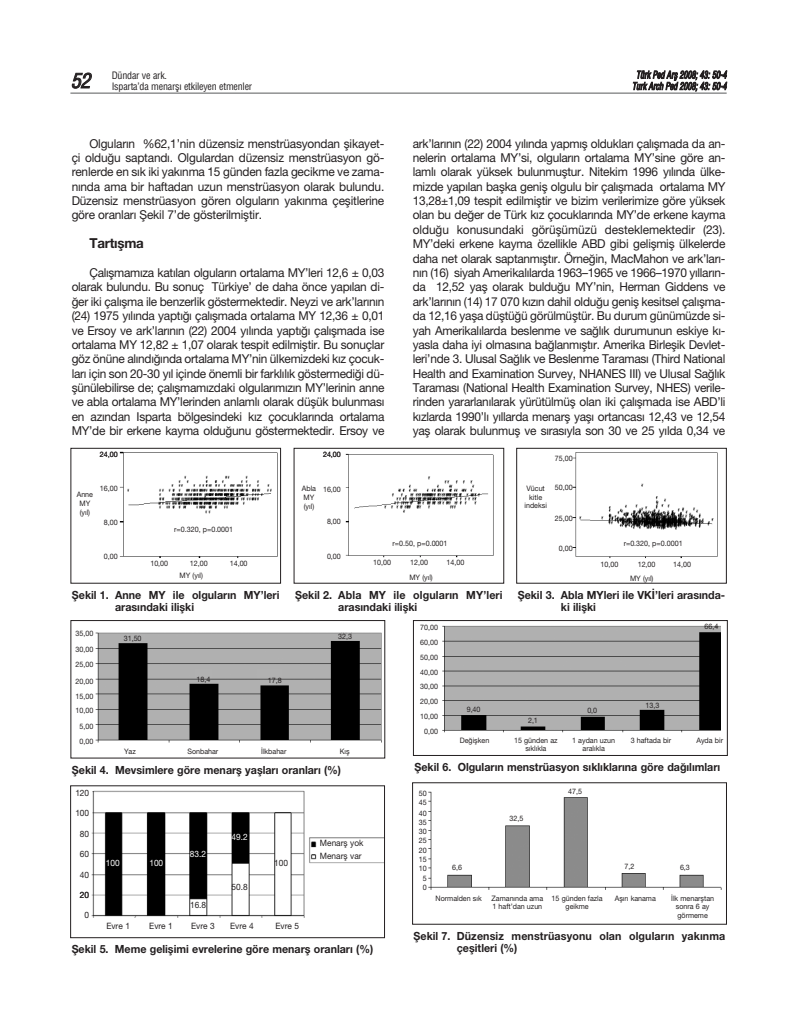
<style>
.page{position:relative;width:798px;height:1028px;background:#fff}
.page>*{position:absolute;margin:0;border:0;box-sizing:border-box;transform-origin:0 0}
.t1{font:700 13.75px "Helvetica Neu";letter-spacing:-.015em;color:#231f20}
.t2{font:12.25px/14.4px "Helvetica Neu";letter-spacing:-.02em;color:#231f20;text-align:justify}
.t3{font:700 11.25px/12.5px "Helvetica Neu";color:#231f20;scale:.95 1}
.t4{font:10px/11.2px "Helvetica Condensed";letter-spacing:-.02em;color:#231f20}
.t5{font:italic 10px/11.2px "Helvetica Condensed";color:#231f20;text-align:center;scale:.8 1}
.t6{font:8.75px/12.8px "Helvetica Neu";color:#231f20;scale:.95 1}
.t7{font:8.75px "Helvetica Neu";color:#fff;scale:.95 1}
.t8{font:7.5px/8.8px "Helvetica Neu";color:#231f20;text-align:center;scale:.95 1}
</style>
<div class="page">
<hr style="left:70px;top:93px;width:656px;height:1px;background:#58595b">
<img style="left:442px;top:625px;width:278px;height:108px">
<div style="left:413px;top:620px;width:314px;height:135px;border:1px solid #231f20"></div>
<img style="left:91px;top:790px;width:291px;height:128px">
<img style="left:345px;top:453px;width:149px;height:105px">
<div style="left:294px;top:448px;width:209px;height:135px;border:1px solid #231f20"></div>
<img style="left:572px;top:452px;width:146px;height:107px">
<div style="left:516px;top:448px;width:210px;height:135px;border:1px solid #231f20"></div>
<img style="left:428px;top:791px;width:294px;height:99px">
<div style="left:412px;top:782px;width:314px;height:142px;border:1px solid #231f20"></div>
<img style="left:95px;top:632px;width:287px;height:111px">
<div style="left:71px;top:620px;width:314px;height:138px;border:1px solid #231f20"></div>
<img style="left:119px;top:451px;width:159px;height:107px">
<div style="left:71px;top:448px;width:210px;height:135px;border:1px solid #231f20"></div>
<p class="t4" style="left:71px;top:70px;width:183px;text-indent:41px">Dündar ve ark.<br><sup>52</sup> Isparta’da menarfl› etkileyen etmenler</p>
<p class="t2" style="left:72px;top:137px;width:314px;text-indent:18px">Olgular›n %62,1’nin düzensiz menstrüasyondan flikayet&shy;çi oldu¤u saptand›. Olgulardan düzensiz menstrüasyon gö&shy;renlerde en s›k iki yak›nma 15 günden fazla gecikme ve zama&shy;n›nda ama bir haftadan uzun menstrüasyon olarak bulundu.<br>Düzensiz menstrüasyon gören olgular›n yak›nma çeflitlerine göre oranlar› fiekil 7’de gösterilmifltir.</p>
<p class="t1" style="left:89px;top:238px;width:56px">Tart›flma</p>
<p class="t2" style="left:72px;top:267px;width:314px;text-indent:18px">Çal›flmam›za kat›lan olgular›n ortalama MY’leri 12,6 ± 0,03 olarak bulundu. Bu sonuç Türkiye’ de daha önce yap›lan di-¤er iki çal›flma ile benzerlik göstermektedir. Neyzi ve ark’lar›n›n (24) 1975 y›l›nda yapt›¤› çal›flmada ortalama MY 12,36 ± 0,01 ve Ersoy ve ark’lar›n›n (22) 2004 y›l›nda yapt›¤› çal›flmada ise ortalama MY 12,82 ± 1,07 olarak tespit edilmifltir. Bu sonuçlar göz önüne al›nd›¤›nda ortalama MY’nin ülkemizdeki k›z çocuk&shy;lar› için son 20-30 y›l içinde önemli bir farkl›l›k göstermedi¤i dü&shy;flünülebilirse de; çal›flmam›zdaki olgular›m›z›n MY’lerinin anne ve abla ortalama MY’lerinden anlaml› olarak düflük bulunmas› en az›ndan Isparta bölgesindeki k›z çocuklar›nda ortalama MY’de bir erkene kayma oldu¤unu göstermektedir. Ersoy ve</p>
<p class="t5" style="left:631px;top:70px;width:121px">Türk Ped Arfl 2008; 43: 50-4<br>Turk Arch Ped 2008; 43: 50-4</p>
<p class="t2" style="left:412px;top:137px;width:314px">ark’lar›n›n (22) 2004 y›l›nda yapm›fl olduklar› çal›flmada da an&shy;nelerin ortalama MY’si, olgular›n ortalama MY’sine göre an&shy;laml› olarak yüksek bulunmufltur. Nitekim 1996 y›l›nda ülke&shy;mizde yap›lan baflka genifl olgulu bir çal›flmada ortalama MY 13,28±1,09 tespit edilmifltir ve bizim verilerimize göre yüksek olan bu de¤er de Türk k›z çocuklar›nda MY’de erkene kayma oldu¤u konusundaki görüflümüzü desteklemektedir (23).<br>MY’deki erkene kayma özellikle ABD gibi geliflmifl ülkelerde daha net olarak saptanm›flt›r. Örne¤in, MacMahon ve ark’lar›- n›n (16) siyah Amerikal›larda 1963–1965 ve 1966–1970 y›llar›n&shy;da 12,52 yafl olarak buldu¤u MY’nin, Herman Giddens ve ark’lar›n›n (14) 17 070 k›z›n dahil oldu¤u genifl kesitsel çal›flma&shy;da 12,16 yafla düfltü¤ü görülmüfltür. Bu durum günümüzde si&shy;yah Amerikal›larda beslenme ve sa¤l›k durumunun eskiye k›- yasla daha iyi olmas›na ba¤lanm›flt›r. Amerika Birleflik Devlet&shy;leri’nde 3. Ulusal Sa¤l›k ve Beslenme Taramas› (Third National Health and Examination Survey, NHANES III) ve Ulusal Sa¤l›k Taramas› (National Health Examination Survey, NHES) verile&shy;rinden yararlan›larak yürütülmüfl olan iki çal›flmada ise ABD’li k›zlarda 1990’l› y›llarda menarfl yafl› ortancas› 12,43 ve 12,54 yafl olarak bulunmufl ve s›ras›yla son 30 ve 25 y›lda 0,34 ve</p>
<p class="t8" style="left:100px;top:450px;width:20px">24,00</p>
<p class="t8" style="left:100px;top:484px;width:20px">16,00</p>
<p class="t8" style="left:104px;top:518px;width:16px">8,00</p>
<p class="t8" style="left:104px;top:552px;width:16px">0,00</p>
<p class="t8" style="left:77px;top:491px;width:19px">Anne<br>MY (y›l)</p>
<p class="t8" style="left:174px;top:526px;width:63px">r=0.320, p=0.0001</p>
<p class="t8" style="left:230px;top:560px;width:20px">14,00</p>
<p class="t8" style="left:150px;top:560px;width:20px">10,00</p>
<p class="t8" style="left:190px;top:560px;width:20px">12,00</p>
<p class="t8" style="left:323px;top:450px;width:20px">24,00</p>
<p class="t8" style="left:554px;top:455px;width:20px">75,00</p>
<p class="t8" style="left:554px;top:484px;width:20px">50,00</p>
<p class="t8" style="left:554px;top:515px;width:20px">25,00</p>
<p class="t8" style="left:558px;top:544px;width:16px">0,00</p>
<p class="t8" style="left:302px;top:485px;width:16px;text-align:left">Abla<br>MY (y›l)</p>
<p class="t8" style="left:524px;top:484px;width:25px">Vücut kitle indeksi</p>
<p class="t8" style="left:323px;top:485px;width:20px">16,00</p>
<p class="t8" style="left:327px;top:517px;width:16px">8,00</p>
<p class="t8" style="left:327px;top:552px;width:16px">0,00</p>
<p class="t8" style="left:392px;top:540px;width:59px">r=0.50, p=0.0001</p>
<p class="t8" style="left:623px;top:540px;width:63px">r=0.320, p=0.0001</p>
<p class="t8" style="left:373px;top:559px;width:20px">10,00</p>
<p class="t8" style="left:410px;top:559px;width:20px">12,00</p>
<p class="t8" style="left:446px;top:559px;width:20px">14,00</p>
<p class="t8" style="left:600px;top:560px;width:20px">10,00</p>
<p class="t8" style="left:637px;top:560px;width:20px">12,00</p>
<p class="t8" style="left:673px;top:560px;width:20px">14,00</p>
<p class="t8" style="left:179px;top:572px;width:26px">MY (y›l)</p>
<p class="t8" style="left:409px;top:573px;width:26px">MY (y›l)</p>
<p class="t8" style="left:629px;top:574px;width:26px">MY (y›l)</p>
<p class="t3" style="left:115px;top:589px;width:174px;text-indent:-43px">fiekil 1. Anne MY ile olgular›n MY’leri aras›ndaki iliflki</p>
<p class="t3" style="left:338px;top:589px;width:174px;text-indent:-43px">fiekil 2. Abla MY ile olgular›n MY’leri aras›ndaki iliflki</p>
<p class="t3" style="left:560px;top:589px;width:174px;text-indent:-43px">fiekil 3. Abla MYleri ile VK‹’leri aras›nda&shy;ki iliflki</p>
<p class="t8" style="left:75px;top:630px;width:20px">35,00</p>
<p class="t8" style="left:75px;top:642px;width:20px;line-height:15.1px;text-align:left">30,00<br>25,00</p>
<p class="t8" style="left:75px;top:674px;width:20px;line-height:15px">20,00<br>15,00<br>10,00<br>5,00<br>0,00</p>
<p class="t8" style="left:124px;top:635px;width:20px">31,50</p>
<p class="t8" style="left:196px;top:675px;width:16px">18,4</p>
<p class="t8" style="left:268px;top:676px;width:16px">17,8</p>
<p class="t8" style="left:338px;top:632px;width:16px">32,3</p>
<p class="t8" style="left:124px;top:747px;width:14px">Yaz</p>
<p class="t8" style="left:187px;top:747px;width:34px">Sonbahar</p>
<p class="t8" style="left:261px;top:747px;width:28px">‹lkbahar</p>
<p class="t8" style="left:339px;top:747px;width:12px">K›fl</p>
<p class="t3" style="left:72px;top:765px;width:285px">fiekil 4. Mevsimlere göre menarfl yafllar› oranlar› (%)</p>
<p class="t6" style="left:75px;top:787px;width:16px">120</p>
<p class="t6" style="left:75px;top:807px;width:16px">100</p>
<p class="t6" style="left:80px;top:828px;width:11px">80</p>
<p class="t6" style="left:80px;top:848px;width:11px">60</p>
<p class="t6" style="left:80px;top:869px;width:11px">40</p>
<p class="t6" style="left:80px;top:889px;width:11px">20</p>
<p class="t6" style="left:85px;top:909px;width:6px">0</p>
<p class="t7" style="left:190px;top:850px;width:19px">83.2</p>
<p class="t7" style="left:231px;top:833px;width:19px">49.2</p>
<p class="t7" style="left:106px;top:860px;width:16px">100</p>
<p class="t7" style="left:149px;top:859px;width:16px">100</p>
<p class="t6" style="left:274px;top:857px;width:16px">100</p>
<p class="t6" style="left:190px;top:899px;width:19px">16.8</p>
<p class="t6" style="left:231px;top:881px;width:19px">50.8</p>
<p class="t6" style="left:106px;top:920px;width:26px">Evre 1</p>
<p class="t6" style="left:149px;top:920px;width:26px">Evre 1</p>
<p class="t6" style="left:191px;top:920px;width:26px">Evre 3</p>
<p class="t6" style="left:230px;top:920px;width:26px">Evre 4</p>
<p class="t6" style="left:275px;top:920px;width:26px">Evre 5</p>
<p class="t6" style="left:320px;top:837px;width:47px">Menarfl yok<br>Menarfl var</p>
<p class="t3" style="left:72px;top:944px;width:319px">fiekil 5. Meme geliflimi evrelerine göre menarfl oranlar› (%)</p>
<p class="t8" style="left:420px;top:621px;width:20px;line-height:15px;text-align:justify">70,00<br>60,00<br>50,00</p>
<p class="t8" style="left:420px;top:666px;width:20px;line-height:14.1px;text-align:left">40,00<br>30,00</p>
<p class="t8" style="left:420px;top:698px;width:20px">20,00</p>
<p class="t8" style="left:420px;top:709px;width:20px;line-height:14.9px">10,00<br>0,00</p>
<p class="t8" style="left:704px;top:622px;width:16px">66,4</p>
<p class="t8" style="left:645px;top:701px;width:16px">13,3</p>
<p class="t8" style="left:466px;top:705px;width:16px">9,40</p>
<p class="t8" style="left:459px;top:737px;width:33px">De¤iflken</p>
<p class="t8" style="left:514px;top:736px;width:47px">15 günden az s›kl›kla</p>
<p class="t8" style="left:572px;top:736px;width:47px">1 aydan uzun aral›kla</p>
<p class="t8" style="left:630px;top:736px;width:44px">3 haftada bir</p>
<p class="t8" style="left:696px;top:736px;width:29px">Ayda bir</p>
<p class="t8" style="left:587px;top:707px;width:12px">0,0</p>
<p class="t8" style="left:528px;top:717px;width:12px">2,1</p>
<p class="t3" style="left:414px;top:762px;width:323px">fiekil 6. Olgular›n menstrüasyon s›kl›klar›na göre da¤›l›mlar›</p>
<p class="t8" style="left:418px;top:789px;width:10px;line-height:9.4px;text-align:left">50<br>45</p>
<p class="t8" style="left:418px;top:809px;width:10px;line-height:9.2px;text-align:left">40<br>35</p>
<p class="t8" style="left:418px;top:827px;width:10px;line-height:9.4px">30<br>25<br>20<br>15<br>10<br>5<br>0</p>
<p class="t8" style="left:452px;top:863px;width:12px">6,6</p>
<p class="t8" style="left:509px;top:815px;width:16px">32,5</p>
<p class="t8" style="left:568px;top:788px;width:16px">47,5</p>
<p class="t8" style="left:624px;top:862px;width:12px">7,2</p>
<p class="t8" style="left:679px;top:863px;width:12px">6,3</p>
<p class="t8" style="left:435px;top:894px;width:50px">Normalden s›k</p>
<p class="t8" style="left:491px;top:894px;width:56px;text-align:left">Zaman›nda ama<br>1 haft’dan uzun</p>
<p class="t8" style="left:551px;top:894px;width:55px">15 günden fazla geikme</p>
<p class="t8" style="left:614px;top:894px;width:45px">Afl›r› kanama</p>
<p class="t8" style="left:671px;top:894px;width:47px">‹lk menarfltan sonra 6 ay görmeme</p>
<p class="t3" style="left:456px;top:930px;width:284px;text-indent:-43px">fiekil 7. Düzensiz menstrüasyonu olan olgular›n yak›nma çeflitleri (%)</p>
</div>
